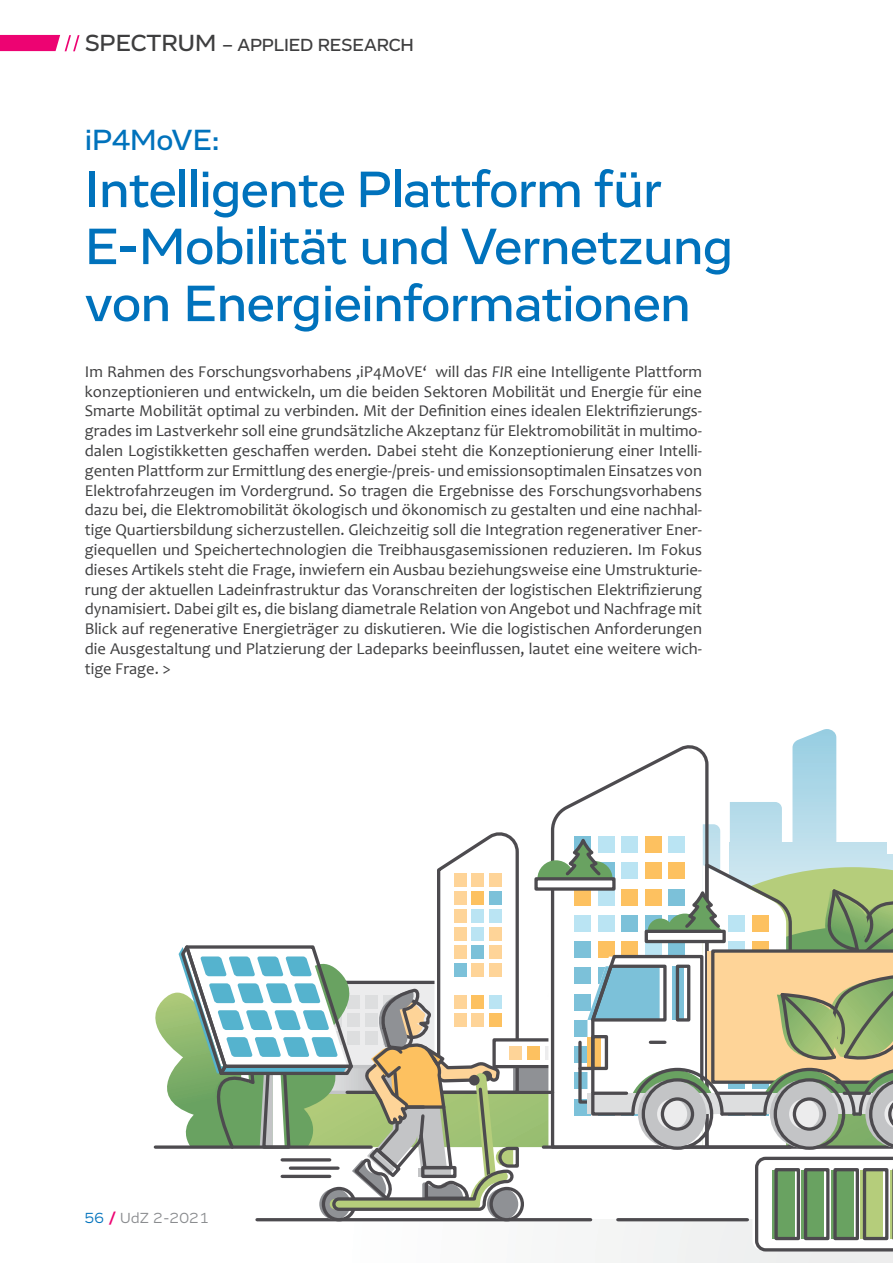
<style>
.page{position:relative;width:893px;height:1263px;background:#fff}
.page>*{position:absolute;margin:0;border:0;box-sizing:border-box;transform-origin:0 0}
.t1{font:500 52.5px/57px "Vito";color:#0072bc}
.t2{font:500 30px "Vito";color:#0072bc}
.t3{font:500 18px "Vito";letter-spacing:-.01em;color:#3e3e3f}
.t4{font:16.5px/19.8px "Candara";color:#3e3e3f;text-align:justify}
.t5{font:15px "Vito";letter-spacing:.02em;color:#8a8c8f}
.s1{font-size:24px}
.s2{font-style:italic}
.s3{color:#0072bc}
.s4{font-weight:700;color:#ed0372}
</style>
<div class="page">
<svg style="left:0;top:35px;width:80px;height:16px"></svg>
<div style="left:132px;top:1220px;width:761px;height:43px;background:#f9f9f9"></div>
<svg style="left:153px;top:729px;width:740px;height:522px"></svg>
<p class="t3" style="left:85px;top:34px;width:330px"><span class="s1">SPECTRUM</span> – APPLIED RESEARCH</p>
<h2 class="t2" style="left:85px;top:122px;width:136px">iP4MoVE:</h2>
<h1 class="t1" style="left:85px;top:161px;width:649px">Intelligente Plattform für<br>E-Mobilität und Vernetzung von Energieinformationen</h1>
<p class="t4" style="left:85px;top:361px;width:619px">Im Rahmen des Forschungsvorhabens ‚iP4MoVE‘ will das <span class="s2">FIR</span> eine Intelligente Plattform konzeptionieren und entwickeln, um die beiden Sektoren Mobilität und Energie für eine Smarte Mobilität optimal zu verbinden. Mit der Definition eines idealen Elektrifizierungs&shy;grades im Lastverkehr soll eine grundsätzliche Akzeptanz für Elektromobilität in multimo&shy;dalen Logistikketten geschaffen werden. Dabei steht die Konzeptionierung einer Intelli&shy;genten Plattform zur Ermittlung des energie-/preis- und emissionsoptimalen Einsatzes von Elektrofahrzeugen im Vordergrund. So tragen die Ergebnisse des Forschungsvorhabens dazu bei, die Elektromobilität ökologisch und ökonomisch zu gestalten und eine nachhal&shy;tige Quartiersbildung sicherzustellen. Gleichzeitig soll die Integration regenerativer Ener&shy;giequellen und Speichertechnologien die Treibhausgasemissionen reduzieren. Im Fokus dieses Artikels steht die Frage, inwiefern ein Ausbau beziehungsweise eine Umstrukturie&shy;rung der aktuellen Ladeinfrastruktur das Voranschreiten der logistischen Elektrifizierung dynamisiert. Dabei gilt es, die bislang diametrale Relation von Angebot und Nachfrage mit Blick auf regenerative Energieträger zu diskutieren. Wie die logistischen Anforderungen die Ausgestaltung und Platzierung der Ladeparks beeinflussen, lautet eine weitere wich&shy;tige Frage. &gt;</p>
<p class="t5" style="left:85px;top:1209px;width:126px"><span class="s3">56</span> <span class="s4">/</span> UdZ 2-2021</p>
</div>
